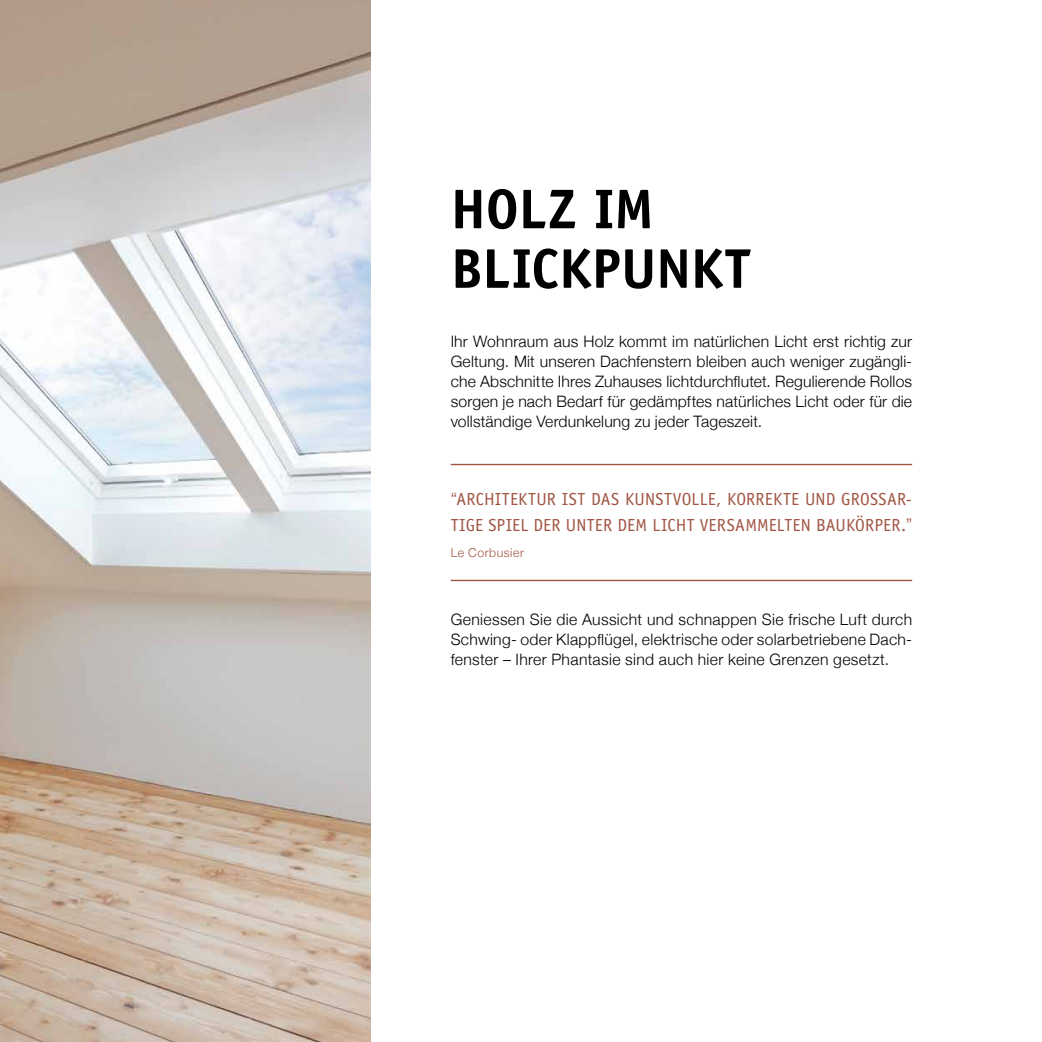
<style>
.page{position:relative;width:1042px;height:1042px;background:#fff}
.page>*{position:absolute;margin:0;border:0;box-sizing:border-box;transform-origin:0 0}
.t1{font:700 56px/59.5px "Officina Sans Std";letter-spacing:-.005em;color:#000}
.t2{font:17.5px/26.2px "Officina Sans Std";letter-spacing:.01em;color:#a05543}
.t3{font:300 15.75px/19.8px "Helvetica Neue";letter-spacing:.015em;color:#000;text-align:justify}
.t4{font:300 12.25px "Helvetica Neue";letter-spacing:.045em;color:#a05543}
.s1{font-family:"Helvetica Neue";font-weight:300}
</style>
<div class="page">
<hr style="left:451px;top:464px;width:461px;height:1px;background:#a05543">
<hr style="left:451px;top:580px;width:461px;height:1px;background:#a05543">
<img style="left:0;top:0;width:370px;height:1042px">
<h1 class="t1" style="left:451px;top:179px;width:301px">HOLZ IM<br>BLICKPUNKT</h1>
<p class="t3" style="left:451px;top:331px;width:463px">Ihr Wohnraum aus Holz kommt im natürlichen Licht erst richtig zur Geltung. Mit unseren Dachfenstern bleiben auch weniger zugängli&shy;che Abschnitte Ihres Zuhauses lichtdurchflutet. Regulierende Rollos sorgen je nach Bedarf für gedämpftes natürliches Licht oder für die vollständige Verdunkelung zu jeder Tageszeit.</p>
<p class="t2" style="left:451px;top:486px;width:463px"><span class="s1">“</span>ARCHITEKTUR IST DAS KUNSTVOLLE, KORREKTE UND GROSSAR-<br>TIGE SPIEL DER UNTER DEM LICHT VERSAMMELTEN BAUKÖRPER.<span class="s1">ˮ</span></p>
<p class="t4" style="left:451px;top:543px;width:75px">Le Corbusier</p>
<p class="t3" style="left:451px;top:609px;width:463px">Geniessen Sie die Aussicht und schnappen Sie frische Luft durch Schwing- oder Klappflügel, elektrische oder solarbetriebene Dach&shy;fenster – Ihrer Phantasie sind auch hier keine Grenzen gesetzt.</p>
</div>
